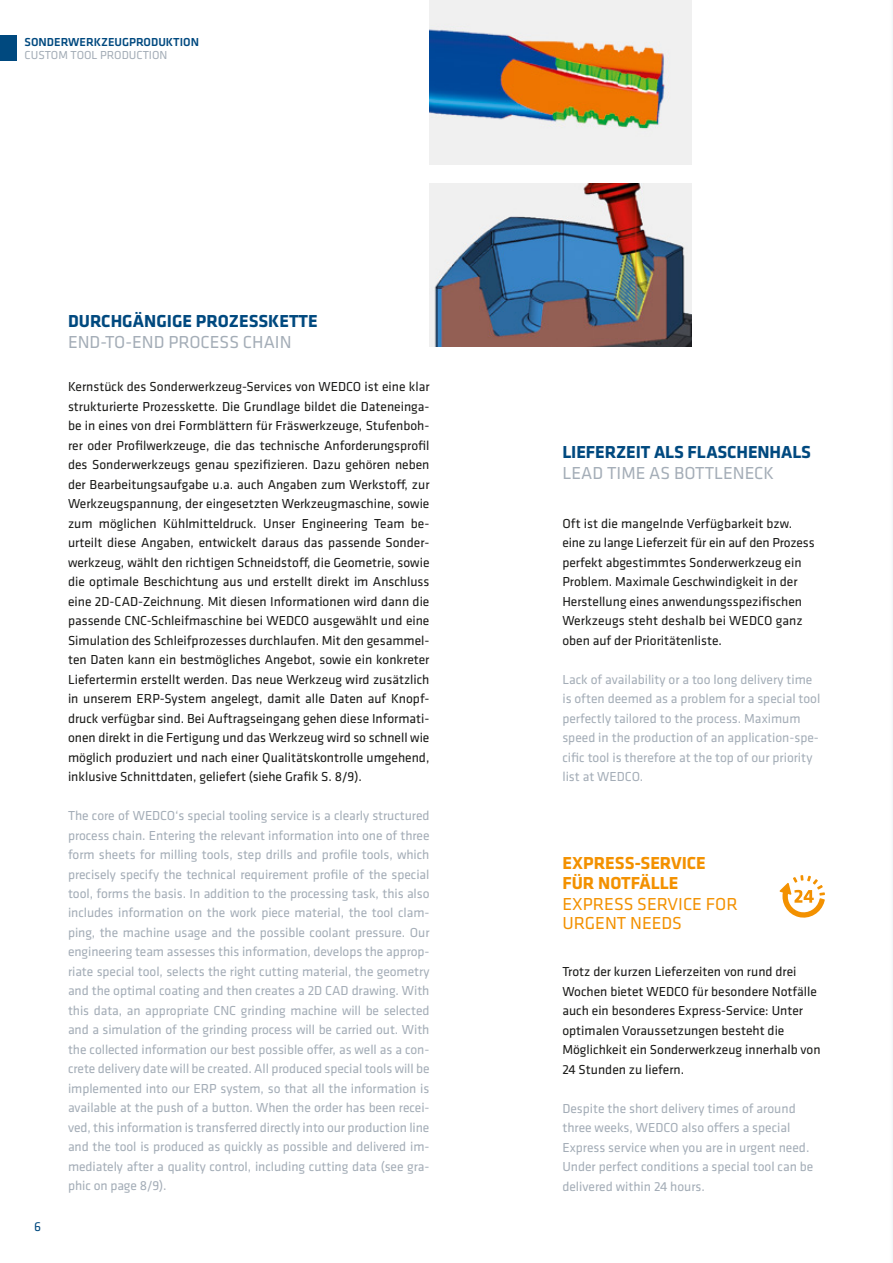
<style>
.page{position:relative;width:893px;height:1263px;background:#fff}
.page>*{position:absolute;margin:0;border:0;box-sizing:border-box;transform-origin:0 0}
.t1{font:700 18px "Klavika Basic";letter-spacing:-.005em;color:#00497f}
.t2{font:18px "Klavika Basic";color:#a4adb7}
.t3{font:18px/19.5px "Klavika Basic";color:#f39100}
.t4{font:700 18px/19.5px "Klavika Basic";color:#f39100}
.t5{font:13.5px/19.5px "Klavika Basic";color:#1a1a18}
.t6{font:13.5px/19.5px "Klavika Basic";color:#a4adb7}
.t7{font:13.5px "Klavika Basic";color:#00497f}
.t8{font:500 12px "Klavika Basic";color:#00497f}
.t9{font:12px "Klavika Basic";color:#a4adb7}
</style>
<div class="page">
<hr style="left:892px;top:0;width:1px;height:1263px;background:#eeeff3">
<img style="left:429px;top:183px;width:262px;height:164px">
<img style="left:429px;top:0;width:262px;height:164px">
<svg style="left:779px;top:875px;width:46px;height:43px"></svg>
<div style="left:0;top:35px;width:16px;height:26px;background:#00497f"></div>
<p class="t8" style="left:25px;top:34px;width:176px">SONDERWERKZEUGPRODUKTION</p>
<p class="t9" style="left:25px;top:47px;width:144px">CUSTOM TOOL PRODUCTION</p>
<p class="t7" style="left:34px;top:1217px;width:8px">6</p>
<h1 class="t1" style="left:68px;top:308px;width:251px">DURCHGÄNGIGE PROZESSKETTE</h1>
<h1 class="t2" style="left:68px;top:330px;width:225px">END-TO-END PROCESS CHAIN</h1>
<p class="t5" style="left:68px;top:376px;width:363px;text-align:justify">Kernstück des Sonderwerkzeug-Services von WEDCO ist eine klar strukturierte Prozesskette. Die Grundlage bildet die Dateneinga&shy;be in eines von drei Formblättern für Fräswerkzeuge, Stufenboh&shy;rer oder Profilwerkzeuge, die das technische Anforderungsprofil des Sonderwerkzeugs genau spezifizieren. Dazu gehören neben der Bearbeitungsaufgabe u.a. auch Angaben zum Werkstoff, zur Werkzeugspannung, der eingesetzten Werkzeugmaschine, sowie zum möglichen Kühlmitteldruck. Unser Engineering Team be&shy;urteilt diese Angaben, entwickelt daraus das passende Sonder&shy;werkzeug, wählt den richtigen Schneidstoff, die Geometrie, sowie die optimale Beschichtung aus und erstellt direkt im Anschluss eine 2D-CAD-Zeichnung. Mit diesen Informationen wird dann die passende CNC-Schleifmaschine bei WEDCO ausgewählt und eine Simulation des Schleifprozesses durchlaufen. Mit den gesammel&shy;ten Daten kann ein bestmögliches Angebot, sowie ein konkreter Liefertermin erstellt werden. Das neue Werkzeug wird zusätzlich in unserem ERP-System angelegt, damit alle Daten auf Knopf&shy;druck verfügbar sind. Bei Auftragseingang gehen diese Informati&shy;onen direkt in die Fertigung und das Werkzeug wird so schnell wie möglich produziert und nach einer Qualitätskontrolle umgehend, inklusive Schnittdaten, geliefert (siehe Grafik S. 8/9).</p>
<p class="t6" style="left:68px;top:805px;width:363px;text-align:justify">The core of WEDCO‘s special tooling service is a clearly structured process chain. Entering the relevant information into one of three form sheets for milling tools, step drills and profile tools, which precisely specify the technical requirement profile of the special tool, forms the basis. In addition to the processing task, this also includes information on the work piece material, the tool clam&shy;ping, the machine usage and the possible coolant pressure. Our engineering team assesses this information, develops the approp&shy;riate special tool, selects the right cutting material, the geometry and the optimal coating and then creates a 2D CAD drawing. With this data, an appropriate CNC grinding machine will be selected and a simulation of the grinding process will be carried out. With the collected information our best possible offer, as well as a con&shy;crete delivery date will be created. All produced special tools will be implemented into our ERP system, so that all the information is available at the push of a button. When the order has been recei&shy;ved, this information is transferred directly into our production line and the tool is produced as quickly as possible and delivered im&shy;mediately after a quality control, including cutting data (see gra&shy;phic on page 8/9).</p>
<h1 class="t1" style="left:562px;top:439px;width:250px">LIEFERZEIT ALS FLASCHENHALS</h1>
<h1 class="t2" style="left:562px;top:461px;width:213px">LEAD TIME AS BOTTLENECK</h1>
<p class="t5" style="left:562px;top:513px;width:254px">Oft ist die mangelnde Verfügbarkeit bzw. eine zu lange Lieferzeit für ein auf den Prozess perfekt abgestimmtes Sonderwerkzeug ein Problem. Maximale Geschwindigkeit in der Herstellung eines anwendungsspezifischen Werkzeugs steht deshalb bei WEDCO ganz oben auf der Prioritätenliste.</p>
<p class="t6" style="left:562px;top:669px;width:260px">Lack of availability or a too long delivery time is often deemed as a problem for a special tool perfectly tailored to the process. Maximum speed in the production of an application-spe&shy;cific tool is therefore at the top of our priority list at WEDCO.</p>
<h1 class="t4" style="left:562px;top:852px;width:145px">EXPRESS-SERVICE<br>FÜR NOTFÄLLE</h1>
<h1 class="t3" style="left:562px;top:893px;width:177px">EXPRESS SERVICE FOR<br>URGENT NEEDS</h1>
<p class="t5" style="left:562px;top:961px;width:260px">Trotz der kurzen Lieferzeiten von rund drei Wochen bietet WEDCO für besondere Notfälle auch ein besonderes Express-Service: Unter optimalen Voraussetzungen besteht die Möglichkeit ein Sonderwerkzeug innerhalb von 24 Stunden zu liefern.</p>
<p class="t6" style="left:562px;top:1098px;width:252px">Despite the short delivery times of around three weeks, WEDCO also offers a special Express service when you are in urgent need.<br>Under perfect conditions a special tool can be delivered within 24 hours.</p>
</div>
